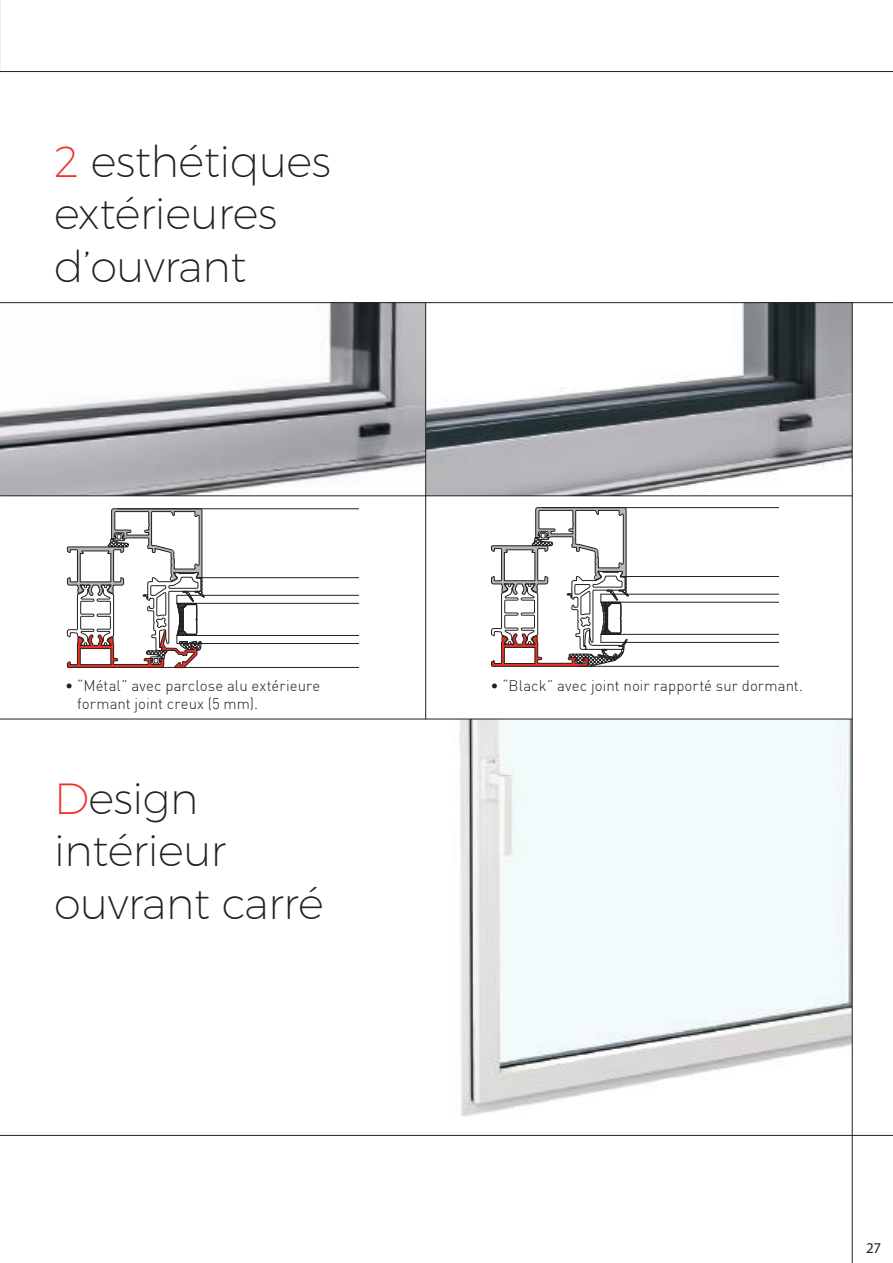
<style>
.page{position:relative;width:893px;height:1263px;background:#fff}
.page>*{position:absolute;margin:0;border:0;box-sizing:border-box;transform-origin:0 0}
.t1{font:200 43.65px/52.3px "Montserrat";letter-spacing:-.01em;color:#241f1f}
.t2{font:300 15px/18px "DIN";letter-spacing:.005em;color:#241f1f}
.t3{font:15px "Myriad Pro";color:#241f1f}
.s1{color:#f03023}
</style>
<div class="page">
<img style="left:334px;top:720px;width:518px;height:415px">
<img style="left:0;top:303px;width:851px;height:192px">
<hr style="left:0;top:0;width:1px;height:71px;background:#eef0f2">
<hr style="left:0;top:1136px;width:1px;height:127px;background:#d8e3e8">
<hr style="left:0;top:71px;width:893px;height:1px;background:#241f1f">
<hr style="left:0;top:1135px;width:893px;height:1px;background:#241f1f">
<hr style="left:601px;top:634px;width:177px;height:1px;background:#241f1f">
<hr style="left:601px;top:642px;width:177px;height:1px;background:#241f1f">
<hr style="left:601px;top:594px;width:177px;height:1px;background:#241f1f">
<hr style="left:601px;top:602px;width:177px;height:1px;background:#241f1f">
<hr style="left:542px;top:507px;width:236px;height:1px;background:#241f1f">
<hr style="left:622px;top:576px;width:156px;height:1px;background:#241f1f">
<hr style="left:578px;top:666px;width:200px;height:1px;background:#241f1f">
<svg style="left:491px;top:507px;width:138px;height:160px"></svg>
<svg style="left:67px;top:508px;width:292px;height:161px"></svg>
<hr style="left:158px;top:667px;width:201px;height:1px;background:#241f1f">
<hr style="left:0;top:719px;width:852px;height:1px;background:#241f1f">
<hr style="left:0;top:495px;width:853px;height:1px;background:#241f1f">
<hr style="left:0;top:302px;width:893px;height:1px;background:#241f1f">
<hr style="left:852px;top:302px;width:1px;height:961px;background:#241f1f">
<hr style="left:425px;top:302px;width:1px;height:417px;background:#241f1f">
<h1 class="t1" style="left:54px;top:134px;width:278px"><span class="s1">2</span> esthétiques extérieures d’ouvrant</h1>
<p class="t2" style="left:77px;top:677px;width:244px;text-indent:-12px">• “Métal” avec parclose alu extérieure formant joint creux (5 mm).</p>
<p class="t2" style="left:490px;top:677px;width:314px">• “Black” avec joint noir rapporté sur dormant.</p>
<h1 class="t1" style="left:54px;top:771px;width:271px"><span class="s1">D</span>esign intérieur ouvrant carré</h1>
<p class="t3" style="left:866px;top:1238px;width:16px">27</p>
</div>
